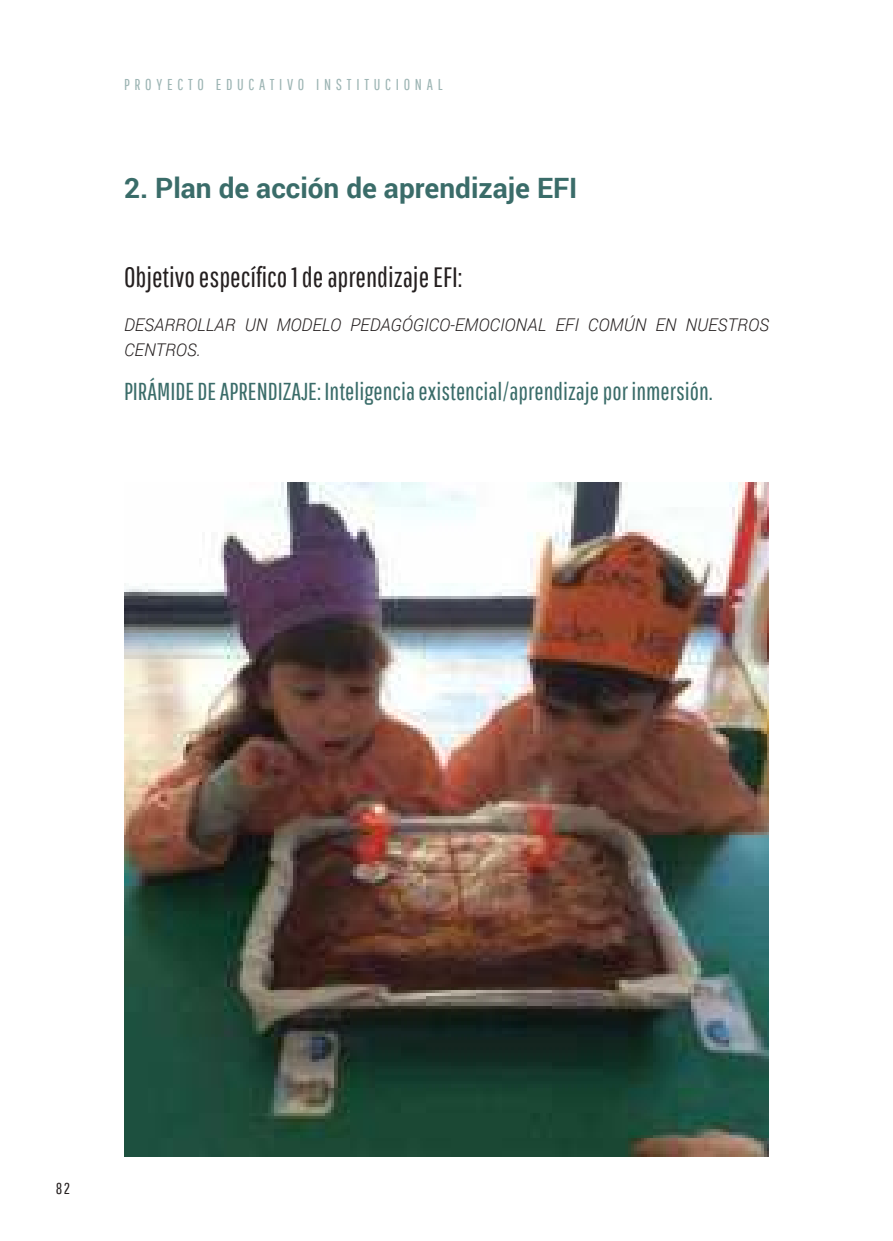
<style>
.page{position:relative;width:893px;height:1241px;background:#fff}
.page>*{position:absolute;margin:0;border:0;box-sizing:border-box;transform-origin:0 0}
.t1{font:28px "Pathway Gothic One";color:#241f1f}
.t2{font:700 28px "Roboto";color:#3a6c69}
.t3{font:24.5px "Pathway Gothic One";color:#3a6c69}
.t4{font:italic 300 17.5px/24.5px "Roboto";color:#241f1f}
.t5{font:15.75px "Pathway Gothic One";letter-spacing:.3em;color:#9db5b4}
.t6{font:15.75px "Pathway Gothic One";color:#241f1f}
</style>
<div class="page">
<img style="left:124px;top:482px;width:645px;height:674px">
<p class="t5" style="left:124px;top:75px;width:320px">PROYECTO EDUCATIVO INSTITUCIONAL</p>
<p class="t2" style="left:124px;top:176px;width:455px">2. Plan de acción de aprendizaje EFI</p>
<p class="t1" style="left:124px;top:260px;width:340px">Objetivo específico 1 de aprendizaje EFI:</p>
<p class="t4" style="left:124px;top:314px;width:646px">DESARROLLAR UN MODELO PEDAGÓGICO-EMOCIONAL EFI COMÚN EN NUESTROS<br>CENTROS.</p>
<p class="t3" style="left:124px;top:377px;width:590px">PIRÁMIDE DE APRENDIZAJE: Inteligencia existencial/aprendizaje por inmersión.</p>
<p class="t6" style="left:56px;top:1179px;width:16px">82</p>
</div>
